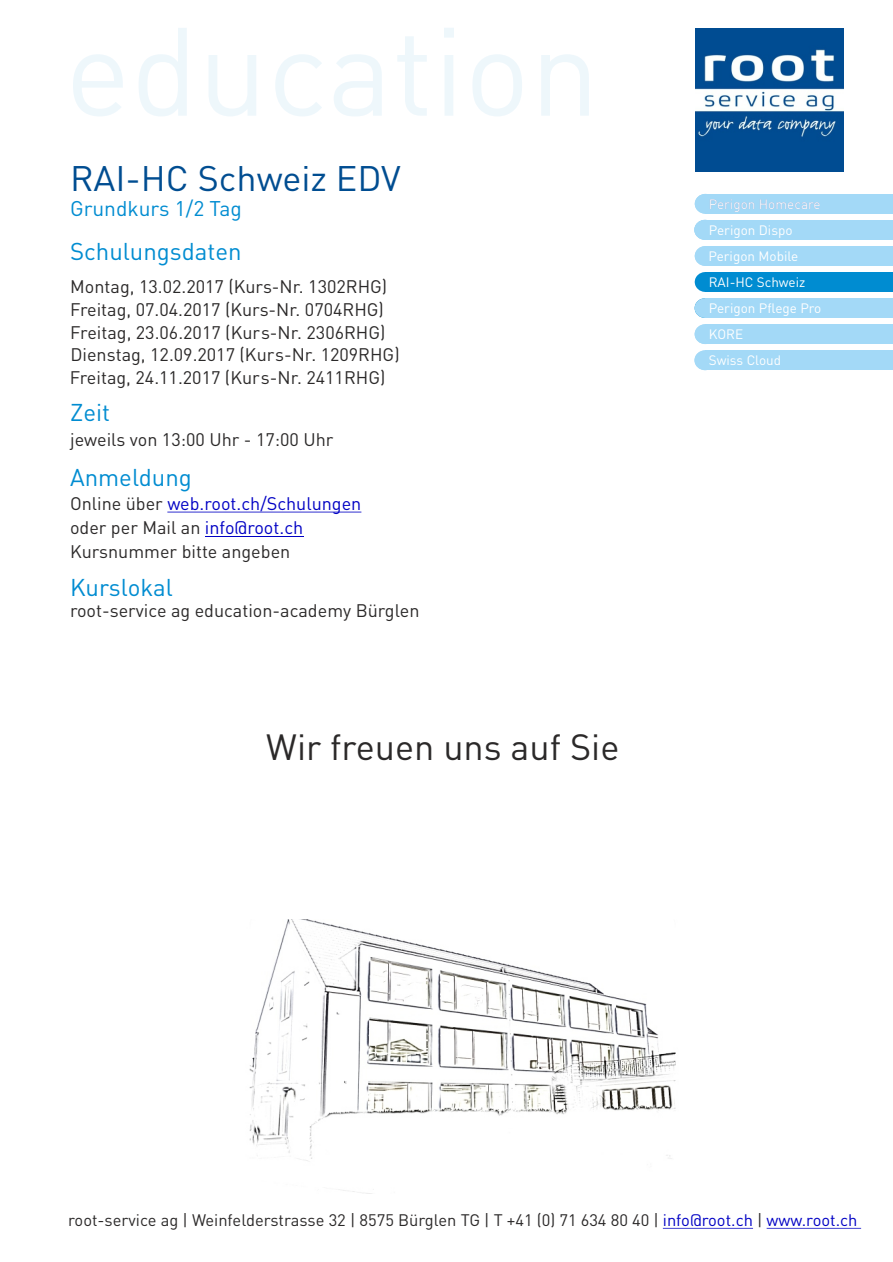
<style>
.page{position:relative;width:893px;height:1262px;background:#fff}
.page>*{position:absolute;margin:0;border:0;box-sizing:border-box;transform-origin:0 0}
.t1{font:36px "DIN Pro";color:#2b2929}
.t2{font:35.1px "DIN Pro";color:#004d91}
.t3{font:24px "DIN Pro";color:#008cd1}
.t4{font:21px "DIN Pro";color:#008cd1}
.t5{font:18px/22.8px "DIN Pro";color:#2b2929}
.t6{font:16.5px "DIN Pro";color:#2b2929}
.t7{font:13.5px/26.1px "DIN Pro";color:#fff}
.s1{color:#0000c4}
</style>
<div class="page">
<img style="left:249px;top:919px;width:427px;height:274px">
<hr style="left:199px;top:511px;width:162px;height:1px;background:#0000c4">
<svg style="left:167px;top:511px;width:32px;height:1px"></svg>
<hr style="left:205px;top:535px;width:98px;height:1px;background:#0000c4">
<hr style="left:663px;top:1227px;width:90px;height:1px;background:#0000c4">
<hr style="left:766px;top:1227px;width:95px;height:1px;background:#0000c4">
<img style="left:695px;top:28px;width:148px;height:144px">
<div style="left:705px;top:272px;width:188px;height:20px;background:#008cd1"></div>
<div style="left:694px;top:272px;width:22px;height:20px;background:#008cd1;border-radius:50%"></div>
<div style="left:705px;top:298px;width:188px;height:20px;background:#a3d9f7"></div>
<div style="left:694px;top:298px;width:21px;height:20px;background:#a3d9f7;border-radius:50%"></div>
<div style="left:705px;top:324px;width:188px;height:20px;background:#a3d9f7"></div>
<div style="left:694px;top:324px;width:21px;height:20px;background:#a3d9f7;border-radius:50%"></div>
<div style="left:705px;top:246px;width:188px;height:20px;background:#a3d9f7"></div>
<div style="left:694px;top:246px;width:22px;height:20px;background:#a3d9f7;border-radius:50%"></div>
<div style="left:705px;top:194px;width:188px;height:20px;background:#a3d9f7"></div>
<div style="left:694px;top:194px;width:22px;height:20px;background:#a3d9f7;border-radius:50%"></div>
<div style="left:694px;top:220px;width:21px;height:19px;background:#cde9f9;border-radius:50%"></div>
<div style="left:705px;top:350px;width:188px;height:20px;background:#a3d9f7"></div>
<div style="left:694px;top:350px;width:21px;height:20px;background:#a3d9f7;border-radius:50%"></div>
<div style="left:705px;top:220px;width:188px;height:20px;background:#a3d9f7"></div>
<div style="left:694px;top:220px;width:21px;height:20px;background:#a3d9f7;border-radius:50%"></div>
<h2 class="t2" style="left:70px;top:165px;width:332px">RAI-HC Schweiz EDV</h2>
<p class="t4" style="left:70px;top:200px;width:173px">Grundkurs 1/2 Tag</p>
<h3 class="t3" style="left:70px;top:242px;width:173px">Schulungsdaten</h3>
<p class="t5" style="left:70px;top:276px;width:331px">Montag, 13.02.2017 (Kurs-Nr. 1302RHG)<br>Freitag, 07.04.2017 (Kurs-Nr. 0704RHG)<br>Freitag, 23.06.2017 (Kurs-Nr. 2306RHG)<br>Dienstag, 12.09.2017 (Kurs-Nr. 1209RHG)<br>Freitag, 24.11.2017 (Kurs-Nr. 2411RHG)</p>
<h3 class="t3" style="left:70px;top:403px;width:42px">Zeit</h3>
<p class="t5" style="left:70px;top:430px;width:265px">jeweils von 13:00 Uhr - 17:00 Uhr</p>
<h3 class="t3" style="left:70px;top:467px;width:123px">Anmeldung</h3>
<p class="t5" style="left:70px;top:493px;width:293px;line-height:23.9px">Online über <span class="s1">web.root.ch/Schulungen </span>oder per Mail an <span class="s1">info@root.ch<br></span>Kursnummer bitte angeben</p>
<h3 class="t3" style="left:70px;top:577px;width:104px">Kurslokal</h3>
<p class="t5" style="left:70px;top:600px;width:351px">root-service ag education-academy Bürglen</p>
<h1 class="t1" style="left:266px;top:732px;width:354px">Wir freuen uns auf Sie</h1>
<p class="t7" style="left:708px;top:192px;width:113px">Perigon Homecare</p>
<p class="t7" style="left:708px;top:219px;width:91px">Perigon Dispo<br>Perigon Mobile</p>
<p class="t7" style="left:708px;top:270px;width:114px">RAI-HC Schweiz<br>Perigon Pflege Pro<br>KORE<br>Swiss Cloud</p>
<p class="t6" style="left:68px;top:1213px;width:790px">root-service ag | Weinfelderstrasse 32 | 8575 Bürglen TG | T +41 (0) 71 634 80 40 | <span class="s1">info@root.ch</span> | <span class="s1">www.root.ch</span></p>
</div>
